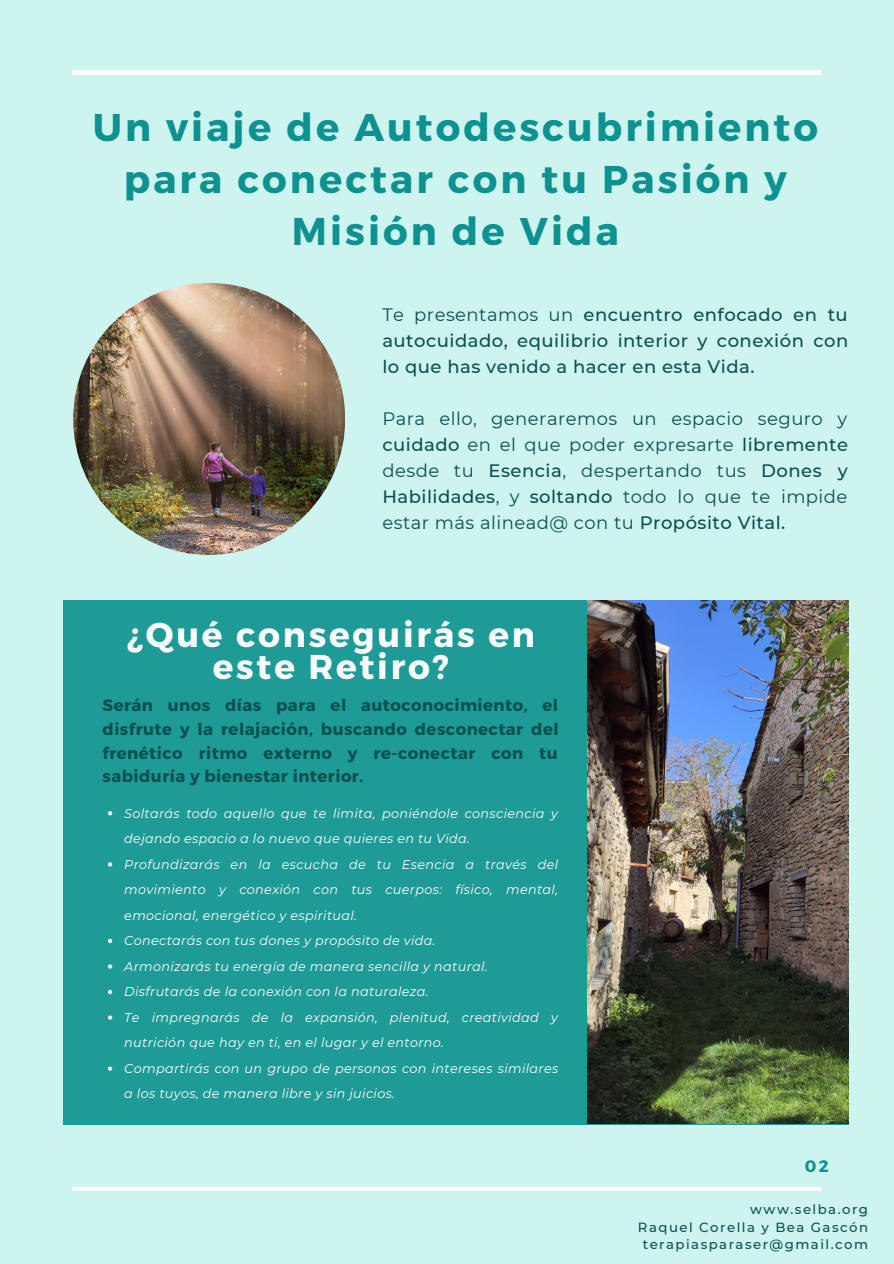
<style>
.page{position:relative;width:894px;height:1264px;background:#fff}
.page>*{position:absolute;margin:0;border:0;box-sizing:border-box;transform-origin:0 0}
.t1{font:700 38.55px/51.8px "Montserrat";letter-spacing:.08em;color:#0e928f;text-align:center}
.t2{font:700 34.35px/31.5px "Montserrat";letter-spacing:.08em;color:#fff;text-align:center}
.t3{font:18px/26px "Montserrat";letter-spacing:.025em;color:#09504e;text-align:justify}
.t4{font:500 18px/26px "Montserrat";letter-spacing:.025em;color:#09504e;text-align:justify}
.t5{font:700 16.5px/23.7px "Montserrat";letter-spacing:.025em;color:#09504e;text-align:justify}
.t6{font:700 16.5px "Montserrat";color:#0e928f}
.t7{font:500 13.2px "Montserrat";letter-spacing:.11em;color:#09504e}
.t8{font:italic 12.75px/25.5px "Montserrat";letter-spacing:.025em;color:#fff}
.s1{font-weight:400}
.s2{font-weight:500}
</style>
<div class="page">
<div style="left:0;top:0;width:893px;height:1263px;background:#cef4f0"></div>
<hr style="left:72px;top:71px;width:748px;height:3px;background:#fff">
<hr style="left:72px;top:1187px;width:748px;height:3px;background:#fff">
<div style="left:63px;top:600px;width:785px;height:523px;background:#1e9a97"></div>
<img style="left:587px;top:600px;width:261px;height:523px">
<img style="left:73px;top:283px;width:272px;height:272px;border-radius:50%">
<svg style="left:108px;top:811px;width:4px;height:4px"></svg>
<svg style="left:108px;top:862px;width:4px;height:4px"></svg>
<svg style="left:108px;top:938px;width:4px;height:5px"></svg>
<svg style="left:108px;top:964px;width:4px;height:4px"></svg>
<svg style="left:108px;top:990px;width:4px;height:4px"></svg>
<svg style="left:108px;top:1015px;width:4px;height:4px"></svg>
<svg style="left:108px;top:1066px;width:4px;height:4px"></svg>
<p class="t1" style="left:93px;top:100px;width:726px">Un viaje de Autodescubrimiento para conectar con tu Pasión y<br>Misión de Vida</p>
<p class="t4" style="left:382px;top:302px;width:467px"><span class="s1">Te presentamos un</span> encuentro enfocado en tu autocuidado, equilibrio interior y conexión con lo que has venido a hacer en esta Vida.</p>
<p class="t3" style="left:382px;top:405px;width:467px">Para ello, generaremos un espacio seguro y <span class="s2">cuidado</span> en el que poder expresarte <span class="s2">libremente </span>desde tu <span class="s2">Esencia</span>, despertando tus <span class="s2">Dones y Habilidades</span>, y <span class="s2">soltando</span> todo lo que te impide estar más alinead@ con tu <span class="s2">Propósito Vital.</span></p>
<p class="t2" style="left:127px;top:617px;width:409px">¿Qué conseguirás en este Retiro?</p>
<p class="t5" style="left:103px;top:692px;width:457px">Serán unos días para el autoconocimiento, el disfrute y la relajación, buscando desconectar del frenético ritmo externo y re-conectar con tu sabiduría y bienestar interior.</p>
<p class="t8" style="left:124px;top:800px;width:435px">Soltarás todo aquello que te limita, poniéndole consciencia y dejando espacio a lo nuevo que quieres en tu Vida.</p>
<p class="t8" style="left:124px;top:851px;width:435px;text-align:justify">Profundizarás en la escucha de tu Esencia a través del movimiento y conexión con tus cuerpos: físico, mental, emocional, energético y espiritual.</p>
<p class="t8" style="left:124px;top:927px;width:313px">Conectarás con tus dones y propósito de vida.</p>
<p class="t8" style="left:124px;top:953px;width:365px">Armonizarás tu energía de manera sencilla y natural.</p>
<p class="t8" style="left:124px;top:979px;width:305px">Disfrutarás de la conexión con la naturaleza.</p>
<p class="t8" style="left:124px;top:1004px;width:435px">Te impregnarás de la expansión, plenitud, creatividad y nutrición que hay en ti, en el lugar y el entorno.</p>
<p class="t8" style="left:124px;top:1055px;width:435px">Compartirás con un grupo de personas con intereses similares a los tuyos, de manera libre y sin juicios.</p>
<p class="t6" style="left:804px;top:1155px;width:25px">02</p>
<p class="t7" style="left:750px;top:1200px;width:119px">www.selba.org</p>
<p class="t7" style="left:637px;top:1218px;width:231px">Raquel Corella y Bea Gascón</p>
<p class="t7" style="left:642px;top:1236px;width:227px">terapiasparaser@gmail.com</p>
</div>
